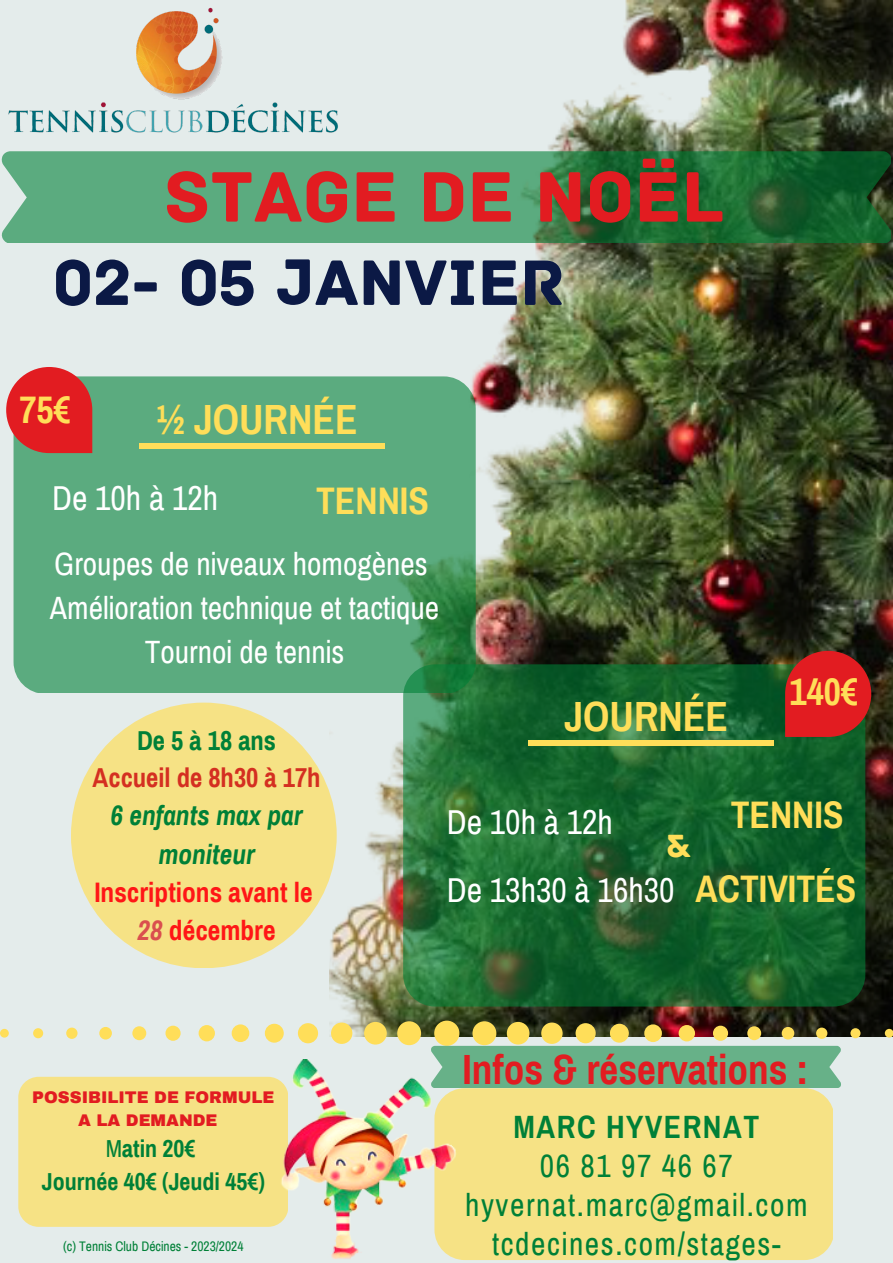
<style>
.page{position:relative;width:893px;height:1263px;background:#e4eceb}
.page>*{position:absolute;margin:0;border:0;box-sizing:border-box;transform-origin:0 0}
.t1{font:75px "Archive";color:#e21c21}
.t2{font:67.5px "Archive";color:#0b1945}
.t3{font:700 41.25px "Archivo Narrow";color:#e21c21}
.t4{font:700 41.25px "Archivo Narrow";color:#ffde59}
.t5{font:700 37.5px/74.1px "Archivo Narrow";color:#ffde59;text-align:center}
.t6{font:33.75px/67.5px "Archivo Narrow";color:#fff}
.t7{font:33.75px "Archive";color:#ffde59}
.t8{font:31.5px/43.9px "Archivo Narrow";color:#fff;text-align:center}
.t9{font:31.5px/39.3px "Archivo Narrow";letter-spacing:.05em;color:#008037;text-align:center}
.t10{font:700 31.5px "Archivo Narrow";letter-spacing:.05em;color:#008037}
.t11{font:700 27.53px/38.3px "Archivo Narrow";color:#ff1616;text-align:center}
.t12{font:italic 700 27.53px/38.3px "Archivo Narrow";color:#008037;text-align:center}
.t13{font:700 26.7px "Archivo Narrow";color:#d42f21}
.t14{font:700 26.7px "Archivo Narrow";color:#008037}
.t15{font:700 24px/33.2px "Archivo Narrow";color:#008037;text-align:center}
.t16{font:900 16.5px/23.1px "Archivo";color:#e21c21}
.t17{font:13.5px "Archivo Narrow";color:#008037}
.s1{font-style:italic;color:#da4e4e}
.s2{font-weight:400}
</style>
<div class="page">
<img style="left:329px;top:0;width:564px;height:1020px">
<svg style="left:2px;top:151px;width:889px;height:92px;fill:#5bab7f"></svg>
<div style="left:457px;top:1227px;width:376px;height:33px;background:#f6e285"></div>
<div style="left:14px;top:376px;width:462px;height:317px;background:#5bab7f"></div>
<svg style="left:403px;top:664px;width:462px;height:342px"></svg>
<div style="left:139px;top:443px;width:245px;height:6px;background:#ffde59"></div>
<div style="left:528px;top:740px;width:245px;height:6px;background:#ffde59"></div>
<svg style="left:6px;top:367px;width:86px;height:86px"></svg>
<svg style="left:785px;top:651px;width:86px;height:86px"></svg>
<svg style="left:0;top:1020px;width:893px;height:207px"></svg>
<div style="left:71px;top:703px;width:266px;height:265px;background:#f6e285;border-radius:50%"></div>
<img style="left:1px;top:0;width:383px;height:162px">
<img style="left:262px;top:1059px;width:195px;height:200px">
<h1 class="t1" style="left:165px;top:153px;width:561px">STAGE DE NOËL</h1>
<h2 class="t2" style="left:53px;top:243px;width:514px">02- 05 JANVIER</h2>
<p class="t5" style="left:19px;top:373px;width:53px">75€</p>
<h3 class="t4" style="left:156px;top:398px;width:203px">½ JOURNÉE</h3>
<p class="t6" style="left:52px;top:465px;width:168px">De 10h à 12h</p>
<p class="t5" style="left:316px;top:464px;width:114px">TENNIS</p>
<p class="t8" style="left:50px;top:543px;width:391px">Groupes de niveaux homogènes<br>Amélioration technique et tactique<br>Tournoi de tennis</p>
<p class="t14" style="left:137px;top:726px;width:140px">De 5 à 18 ans</p>
<p class="t13" style="left:93px;top:763px;width:229px">Accueil de 8h30 à 17h</p>
<p class="t12" style="left:111px;top:797px;width:193px">6 enfants max par moniteur</p>
<p class="t11" style="left:94px;top:873px;width:220px">Inscriptions avant le<br><span class="s1">28</span> décembre</p>
<h3 class="t4" style="left:564px;top:695px;width:165px">JOURNÉE</h3>
<p class="t5" style="left:789px;top:655px;width:70px">140€</p>
<p class="t5" style="left:695px;top:778px;width:162px">TENNIS<br>ACTIVITÉS</p>
<p class="t6" style="left:447px;top:789px;width:229px">De 10h à 12h<br>De 13h30 à 16h30</p>
<p class="t7" style="left:666px;top:826px;width:26px">&amp;</p>
<p class="t16" style="left:78px;top:1085px;width:198px;text-indent:-46px">POSSIBILITE DE FORMULE<br>A LA DEMANDE</p>
<p class="t15" style="left:42px;top:1132px;width:225px"><span class="s2">M</span>atin 20€<br>Journée 40€ (Jeudi 45€)</p>
<p class="t17" style="left:63px;top:1239px;width:182px">(c) Tennis Club Décines - 2023/2024</p>
<h3 class="t3" style="left:462px;top:1047px;width:347px">Infos &amp; réservations :</h3>
<p class="t10" style="left:513px;top:1110px;width:247px">MARC HYVERNAT</p>
<p class="t9" style="left:465px;top:1147px;width:344px">06 81 97 46 67 hyvernat.marc@gmail.com tcdecines.com/stages-</p>
</div>
